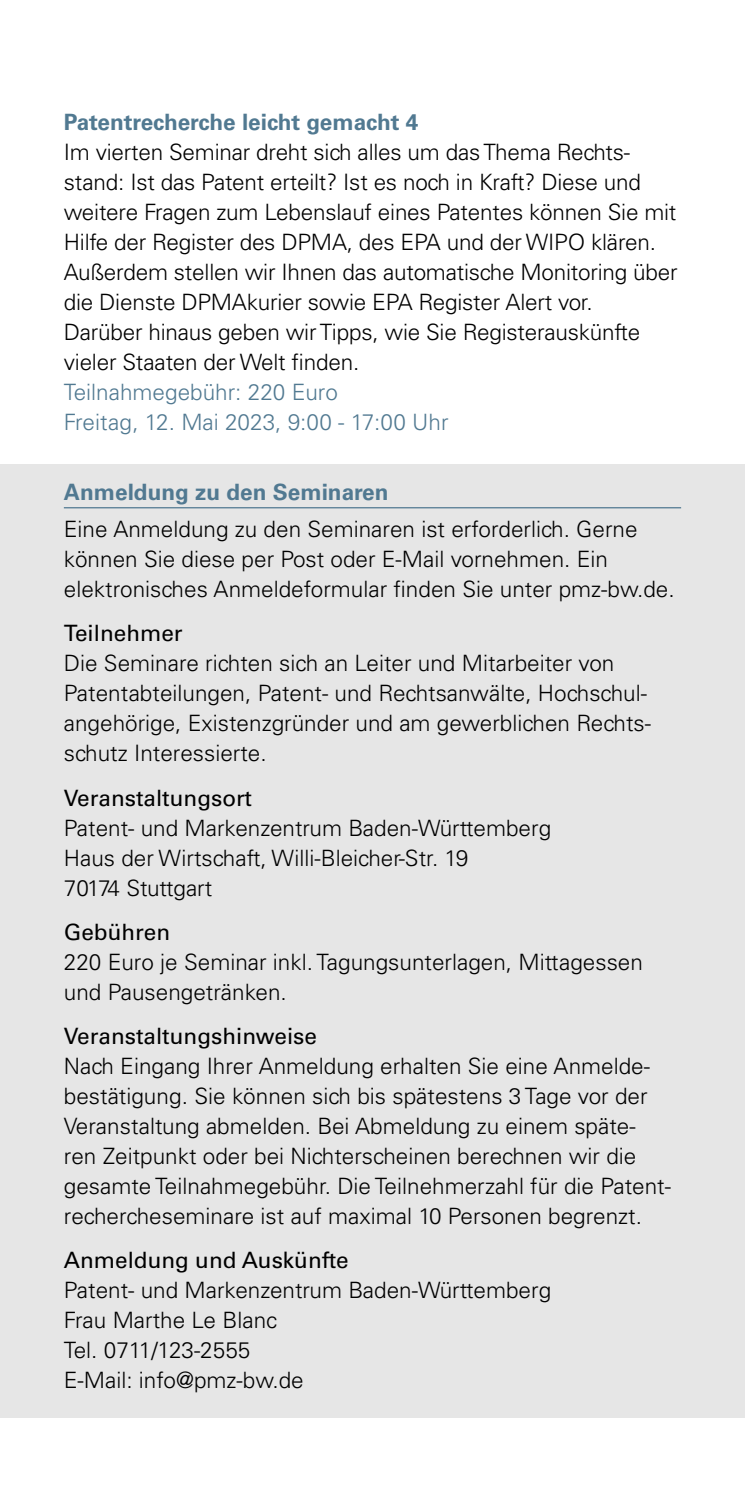
<style>
.page{position:relative;width:745px;height:1489px;background:#fff}
.page>*{position:absolute;margin:0;border:0;box-sizing:border-box;transform-origin:0 0}
.t1{font:300 22.5px/30px "Univers";color:#000}
.t2{font:22.5px "Univers";color:#000}
.t3{font:300 22.5px/30px "Univers";color:#517991}
.t4{font:700 22.5px "Univers";color:#517991}
</style>
<div class="page">
<div style="left:0;top:464px;width:744px;height:953px;background:#e6e6e6"></div>
<hr style="left:64px;top:507px;width:616px;height:1px;background:#517991">
<p class="t4" style="left:64px;top:109px;width:356px">Patentrecherche leicht gemacht 4</p>
<p class="t1" style="left:64px;top:137px;width:614px">Im vierten Seminar dreht sich alles um das Thema Rechts&shy;stand: Ist das Patent erteilt? Ist es noch in Kraft? Diese und weitere Fragen zum Lebenslauf eines Patentes können Sie mit Hilfe der Register des DPMA, des EPA und der WIPO klären.<br>Außerdem stellen wir Ihnen das automatische Monitoring über die Dienste DPMAkurier sowie EPA Register Alert vor.<br>Darüber hinaus geben wir Tipps, wie Sie Registerauskünfte vieler Staaten der Welt finden.</p>
<p class="t3" style="left:64px;top:377px;width:386px">Teilnahmegebühr: 220 Euro<br>Freitag, 12. Mai 2023, 9:00 - 17:00 Uhr</p>
<p class="t4" style="left:64px;top:479px;width:326px">Anmeldung zu den Seminaren</p>
<p class="t1" style="left:64px;top:514px;width:612px">Eine Anmeldung zu den Seminaren ist erforderlich. Gerne können Sie diese per Post oder E-Mail vornehmen. Ein elektronisches Anmeldeformular finden Sie unter pmz-bw.de.</p>
<p class="t2" style="left:64px;top:620px;width:120px">Teilnehmer</p>
<p class="t1" style="left:64px;top:648px;width:588px">Die Seminare richten sich an Leiter und Mitarbeiter von Patentabteilungen, Patent- und Rechtsanwälte, Hochschul&shy;angehörige, Existenzgründer und am gewerblichen Rechts&shy;schutz Interessierte.</p>
<p class="t2" style="left:64px;top:784px;width:189px">Veranstaltungsort</p>
<p class="t1" style="left:64px;top:812px;width:488px">Patent- und Markenzentrum Baden-Württemberg<br>Haus der Wirtschaft, Willi-Bleicher-Str. 19<br>70174 Stuttgart</p>
<p class="t2" style="left:64px;top:918px;width:108px">Gebühren</p>
<p class="t1" style="left:64px;top:946px;width:580px">220 Euro je Seminar inkl. Tagungsunterlagen, Mittagessen und Pausengetränken.</p>
<p class="t2" style="left:64px;top:1022px;width:254px">Veranstaltungshinweise</p>
<p class="t1" style="left:64px;top:1050px;width:608px">Nach Eingang Ihrer Anmeldung erhalten Sie eine Anmelde&shy;bestätigung. Sie können sich bis spätestens 3 Tage vor der Veranstaltung abmelden. Bei Abmeldung zu einem späte&shy;ren Zeitpunkt oder bei Nichterscheinen berechnen wir die gesamte Teilnahmegebühr. Die Teilnehmerzahl für die Patent&shy;rechercheseminare ist auf maximal 10 Personen begrenzt.</p>
<p class="t2" style="left:64px;top:1246px;width:286px">Anmeldung und Auskünfte</p>
<p class="t1" style="left:64px;top:1275px;width:488px">Patent- und Markenzentrum Baden-Württemberg<br>Frau Marthe Le Blanc<br>Tel. 0711/123-2555<br>E-Mail: info@pmz-bw.de</p>
</div>
